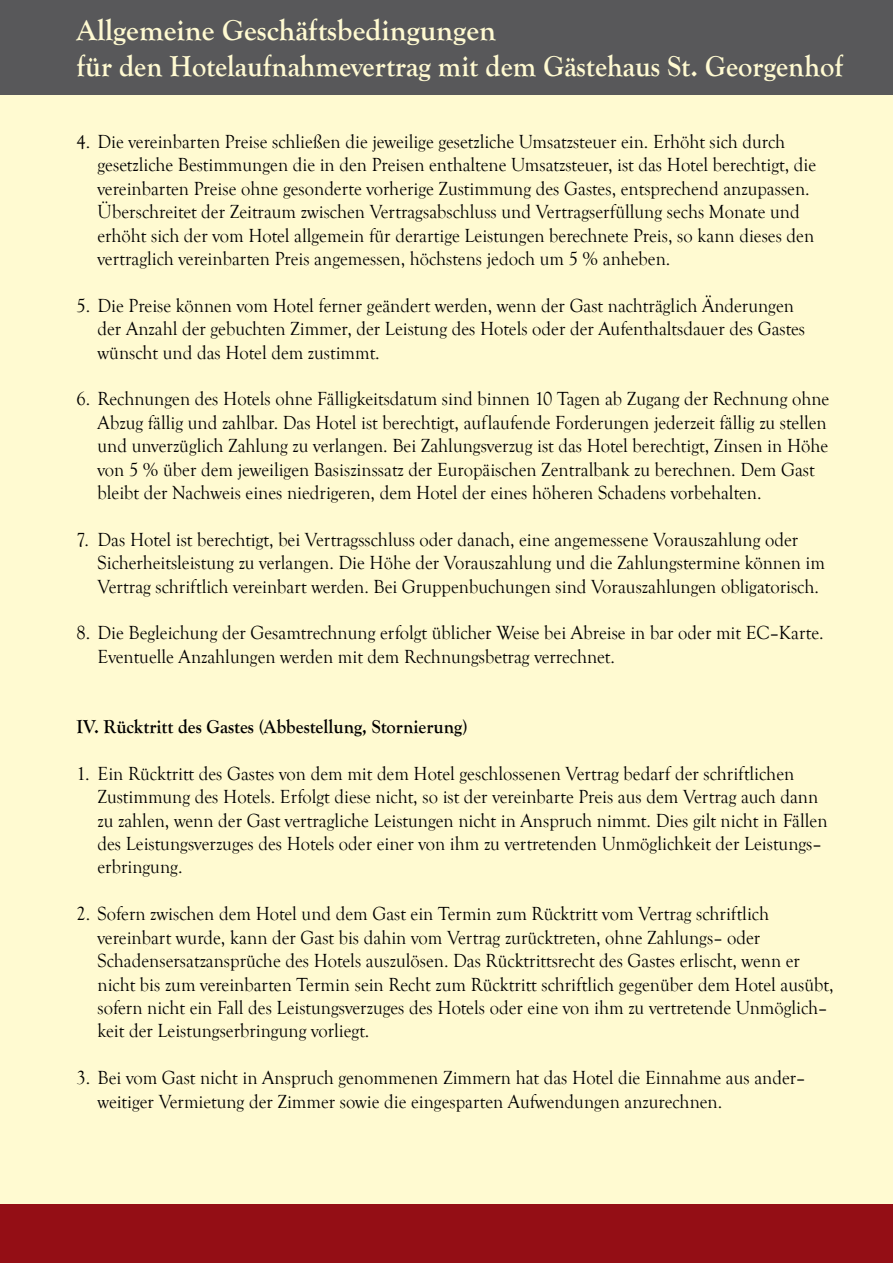
<style>
.page{position:relative;width:893px;height:1263px;background:#fffad1}
.page>*{position:absolute;margin:0;border:0;box-sizing:border-box;transform-origin:0 0}
.t1{font:700 30px/36px "Goudy Old Style T";color:#fffad1}
.t2{font:19.5px/23.4px "Goudy Old Style T";color:#000;scale:.95 1}
.t3{font:700 19.5px "Goudy Old Style T";color:#000;scale:.95 1}
</style>
<div class="page">
<div style="left:0;top:1204px;width:893px;height:59px;background:#940e15"></div>
<div style="left:0;top:0;width:893px;height:94px;background:#58585a"></div>
<h1 class="t1" style="left:77px;top:12px;width:768px">Allgemeine Geschäftsbedingungen<br>für den Hotelaufnahmevertrag mit dem Gästehaus St. Georgenhof</h1>
<p class="t2" style="left:98px;top:130px;width:758px;text-indent:-21px">4. Die vereinbarten Preise schließen die jeweilige gesetzliche Umsatzsteuer ein. Erhöht sich durch gesetzliche Bestimmungen die in den Preisen enthaltene Umsatzsteuer, ist das Hotel berechtigt, die vereinbarten Preise ohne gesonderte vorherige Zustimmung des Gastes, entsprechend anzupassen.<br>Überschreitet der Zeitraum zwischen Vertragsabschluss und Vertragserfüllung sechs Monate und erhöht sich der vom Hotel allgemein für derartige Leistungen berechnete Preis, so kann dieses den vertraglich vereinbarten Preis angemessen, höchstens jedoch um 5 % anheben.</p>
<p class="t2" style="left:98px;top:294px;width:746px;text-indent:-21px">5. Die Preise können vom Hotel ferner geändert werden, wenn der Gast nachträglich Änderungen der Anzahl der gebuchten Zimmer, der Leistung des Hotels oder der Aufenthaltsdauer des Gastes wünscht und das Hotel dem zustimmt.</p>
<p class="t2" style="left:98px;top:388px;width:772px;text-indent:-21px">6. Rechnungen des Hotels ohne Fälligkeitsdatum sind binnen 10 Tagen ab Zugang der Rechnung ohne Abzug fällig und zahlbar. Das Hotel ist berechtigt, auflaufende Forderungen jederzeit fällig zu stellen und unverzüglich Zahlung zu verlangen. Bei Zahlungsverzug ist das Hotel berechtigt, Zinsen in Höhe von 5 % über dem jeweiligen Basiszinssatz der Europäischen Zentralbank zu berechnen. Dem Gast bleibt der Nachweis eines niedrigeren, dem Hotel der eines höheren Schadens vorbehalten.</p>
<p class="t2" style="left:98px;top:528px;width:767px;text-indent:-21px">7. Das Hotel ist berechtigt, bei Vertragsschluss oder danach, eine angemessene Vorauszahlung oder<br>Sicherheitsleistung zu verlangen. Die Höhe der Vorauszahlung und die Zahlungstermine können im<br>Vertrag schriftlich vereinbart werden. Bei Gruppenbuchungen sind Vorauszahlungen obligatorisch.</p>
<p class="t2" style="left:98px;top:622px;width:766px;text-indent:-21px">8. Die Begleichung der Gesamtrechnung erfolgt üblicher Weise bei Abreise in bar oder mit EC–Karte.<br>Eventuelle Anzahlungen werden mit dem Rechnungsbetrag verrechnet.</p>
<p class="t3" style="left:77px;top:716px;width:413px">IV. Rücktritt des Gastes (Abbestellung, Stornierung)</p>
<p class="t2" style="left:98px;top:762px;width:770px;text-indent:-21px">1. Ein Rücktritt des Gastes von dem mit dem Hotel geschlossenen Vertrag bedarf der schriftlichen Zustimmung des Hotels. Erfolgt diese nicht, so ist der vereinbarte Preis aus dem Vertrag auch dann zu zahlen, wenn der Gast vertragliche Leistungen nicht in Anspruch nimmt. Dies gilt nicht in Fällen des Leistungsverzuges des Hotels oder einer von ihm zu vertretenden Unmöglichkeit der Leistungs– erbringung.</p>
<p class="t2" style="left:98px;top:903px;width:776px;text-indent:-21px">2. Sofern zwischen dem Hotel und dem Gast ein Termin zum Rücktritt vom Vertrag schriftlich vereinbart wurde, kann der Gast bis dahin vom Vertrag zurücktreten, ohne Zahlungs– oder Schadensersatzansprüche des Hotels auszulösen. Das Rücktrittsrecht des Gastes erlischt, wenn er nicht bis zum vereinbarten Termin sein Recht zum Rücktritt schriftlich gegenüber dem Hotel ausübt, sofern nicht ein Fall des Leistungsverzuges des Hotels oder eine von ihm zu vertretende Unmöglich– keit der Leistungserbringung vorliegt.</p>
<p class="t2" style="left:98px;top:1066px;width:747px;text-indent:-21px">3. Bei vom Gast nicht in Anspruch genommenen Zimmern hat das Hotel die Einnahme aus ander– weitiger Vermietung der Zimmer sowie die eingesparten Aufwendungen anzurechnen.</p>
</div>
